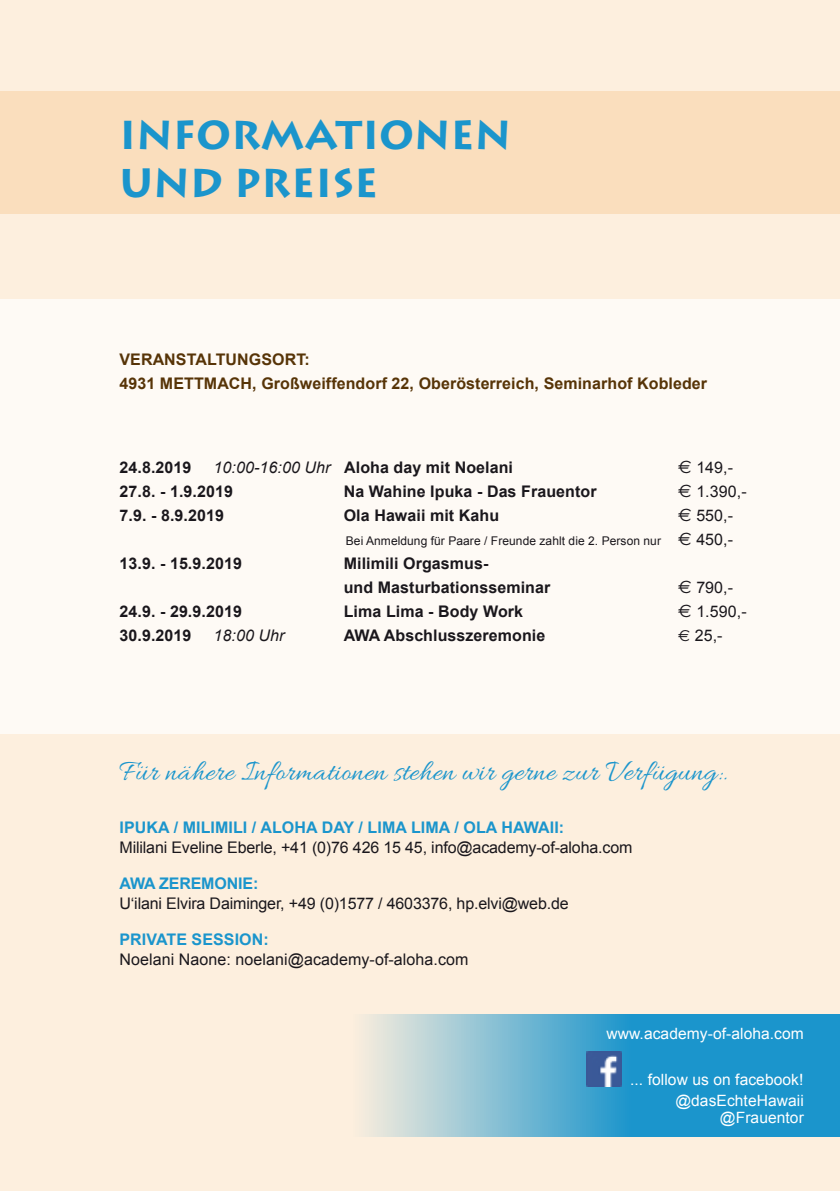
<style>
.page{position:relative;width:840px;height:1191px;background:#fff}
.page>*{position:absolute;margin:0;border:0;box-sizing:border-box;transform-origin:0 0}
.t1{font:700 40px/48px "Lithos Pro";letter-spacing:.005em;color:#1b95cc}
.t2{font:30px "Allura";letter-spacing:.005em;color:#1b95cc}
.t3{font:700 16px/24px "Arial";letter-spacing:.005em;color:#1a171c}
.t4{font:16px "Arial";letter-spacing:-.01em;color:#1a171c}
.t5{font:700 16px/24px "Arial";letter-spacing:.005em;color:#573407}
.t6{font:700 16px "Arial";letter-spacing:.005em;color:#1b95cc}
.t7{font:italic 16px "Arial";letter-spacing:.005em;color:#1a171c}
.t8{font:15.6px/17px "Arial";letter-spacing:.005em;color:#fff;text-align:right}
.t9{font:12px "Arial";letter-spacing:.005em;color:#1a171c}
.s1{font-weight:400;font-style:italic}
.s2{font-family:"Euro Sans";font-size:18px}
.s3{font-size:16px}
.s4{font-family:"Euro Sans"}
</style>
<div class="page">
<div style="left:0;top:0;width:839px;height:1191px;background:#fdefde"></div>
<div style="left:0;top:299px;width:839px;height:434px;background:#fefaf5"></div>
<div style="left:0;top:92px;width:839px;height:122px;background:#fadebd"></div>
<svg style="left:365px;top:1014px;width:474px;height:122px;background:#58add0"></svg>
<img style="left:586px;top:1051px;width:35px;height:35px">
<h1 class="t1" style="left:119px;top:112px;width:393px">INFORMATIONEN<br>UND PREISE</h1>
<p class="t5" style="left:119px;top:347px;width:588px">VERANSTALTUNGSORT:<br>4931 METTMACH, Großweiffendorf 22, Oberösterreich, Seminarhof Kobleder</p>
<p class="t3" style="left:119px;top:455px;width:73px">24.8.2019</p>
<p class="t3" style="left:213px;top:455px;width:301px"><span class="s1">10:00-16:00 Uhr</span> Aloha day mit Noelani</p>
<p class="t4" style="left:677px;top:456px;width:56px"><span class="s2">E</span> 149,-</p>
<p class="t3" style="left:119px;top:479px;width:115px">27.8. - 1.9.2019</p>
<p class="t3" style="left:343px;top:479px;width:254px">Na Wahine Ipuka - Das Frauentor</p>
<p class="t4" style="left:677px;top:480px;width:70px"><span class="s2">E</span> 1.390,-</p>
<p class="t3" style="left:119px;top:503px;width:106px">7.9. - 8.9.2019</p>
<p class="t3" style="left:343px;top:503px;width:157px">Ola Hawaii mit Kahu</p>
<p class="t4" style="left:677px;top:504px;width:56px"><span class="s2">E</span> 550,-</p>
<p class="t9" style="left:345px;top:533px;width:388px">Bei Anmeldung für Paare / Freunde zahlt die 2. Person nur <span class="s2">E</span> <span class="s3">450,-</span></p>
<p class="t3" style="left:119px;top:551px;width:124px">13.9. - 15.9.2019</p>
<p class="t3" style="left:343px;top:551px;width:208px">Milimili Orgasmus-<br>und Masturbationsseminar</p>
<p class="t4" style="left:677px;top:576px;width:56px"><span class="s2">E</span> 790,-</p>
<p class="t3" style="left:119px;top:599px;width:124px">24.9. - 29.9.2019</p>
<p class="t3" style="left:343px;top:599px;width:181px">Lima Lima - Body Work</p>
<p class="t4" style="left:677px;top:600px;width:70px"><span class="s2">E</span> 1.590,-</p>
<p class="t3" style="left:119px;top:623px;width:73px">30.9.2019</p>
<p class="t7" style="left:213px;top:625px;width:72px">18:00 Uhr</p>
<p class="t3" style="left:343px;top:623px;width:203px">AWA Abschlusszeremonie</p>
<p class="t4" style="left:677px;top:624px;width:46px"><span class="s4">E</span> 25,-</p>
<h2 class="t2" style="left:119px;top:755px;width:608px">Für nähere Informationen stehen wir gerne zur Verfügung:.</h2>
<p class="t6" style="left:119px;top:816px;width:446px">IPUKA / MILIMILI / ALOHA DAY / LIMA LIMA / OLA HAWAII:</p>
<p class="t4" style="left:119px;top:836px;width:514px">Mililani Eveline Eberle, +41 (0)76 426 15 45, info@academy-of-aloha.com</p>
<p class="t6" style="left:119px;top:872px;width:140px">AWA ZEREMONIE:</p>
<p class="t4" style="left:119px;top:892px;width:450px">U‘ilani Elvira Daiminger, +49 (0)1577 / 4603376, hp.elvi@web.de</p>
<p class="t6" style="left:119px;top:928px;width:151px">PRIVATE SESSION:</p>
<p class="t4" style="left:119px;top:948px;width:350px">Noelani Naone: noelani@academy-of-aloha.com</p>
<p class="t8" style="left:606px;top:1024px;width:199px">www.academy-of-aloha.com</p>
<p class="t8" style="left:629px;top:1070px;width:175px">... follow us on facebook!</p>
<p class="t8" style="left:675px;top:1092px;width:130px">@dasEchteHawaii @Frauentor</p>
</div>
